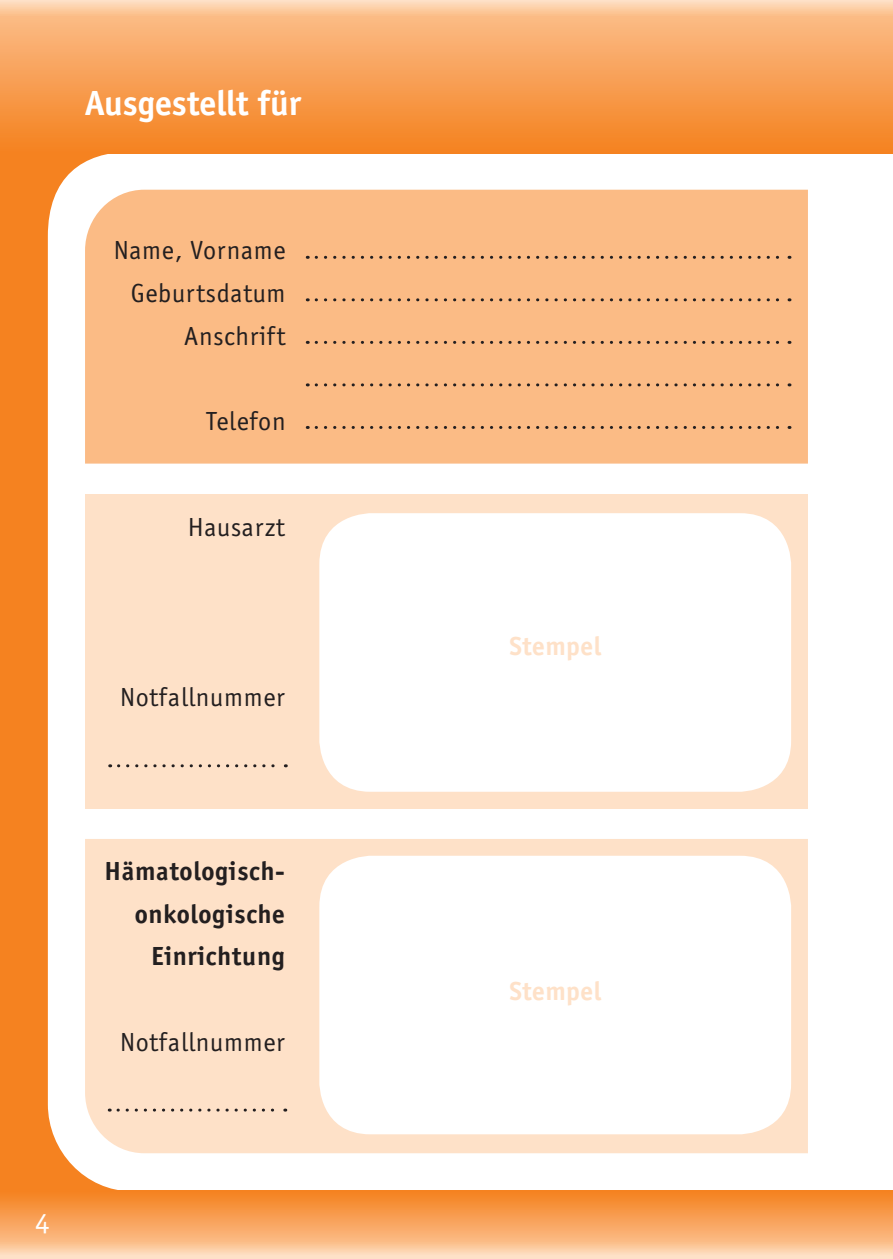
<style>
.page{position:relative;width:893px;height:1259px;background:#fff}
.page>*{position:absolute;margin:0;border:0;box-sizing:border-box;transform-origin:0 0}
.t1{font:700 36px "Officina Sans";color:#fff}
.t2{font:30px "Officina Sans";color:#fff}
.t3{font:27px/42.6px "Officina Sans";letter-spacing:.025em;color:#231f20;text-align:right}
.t4{font:700 27px/42.6px "Officina Sans";letter-spacing:.025em;color:#231f20;text-align:right}
.t5{font:700 27px "Officina Sans";letter-spacing:.02em;color:#fee1c8}
</style>
<div class="page">
<svg style="left:0;top:1191px;width:893px;height:68px;background:#f8aa68"></svg>
<svg style="left:0;top:0;width:893px;height:153px;background:#f8a35b"></svg>
<svg style="left:0;top:151px;width:132px;height:1040px;fill:#f58220"></svg>
<div style="left:85px;top:190px;width:723px;height:273px;background:#fbbb85"></div>
<svg style="left:316px;top:256px;width:474px;height:3px"></svg>
<svg style="left:316px;top:298px;width:474px;height:3px"></svg>
<svg style="left:316px;top:341px;width:474px;height:3px"></svg>
<svg style="left:316px;top:383px;width:474px;height:3px"></svg>
<svg style="left:316px;top:426px;width:474px;height:3px"></svg>
<div style="left:85px;top:494px;width:723px;height:315px;background:#fee1c8"></div>
<svg style="left:118px;top:764px;width:168px;height:3px"></svg>
<div style="left:319px;top:513px;width:472px;height:279px;background:#fff"></div>
<div style="left:85px;top:839px;width:723px;height:314px;background:#fee1c8"></div>
<svg style="left:118px;top:1108px;width:168px;height:3px"></svg>
<svg style="left:319px;top:856px;width:472px;height:278px"></svg>
<h1 class="t1" style="left:85px;top:81px;width:218px">Ausgestellt für</h1>
<p class="t3" style="left:114px;top:229px;width:173px">Name, Vorname<br>Geburtsdatum<br>Anschrift</p>
<p class="t3" style="left:206px;top:400px;width:81px">Telefon</p>
<p class="t3" style="left:188px;top:506px;width:99px">Hausarzt</p>
<p class="t3" style="left:120px;top:676px;width:166px">Notfallnummer</p>
<p class="t4" style="left:105px;top:850px;width:182px">Hämatologisch&shy;onkologische<br>Einrichtung</p>
<p class="t3" style="left:120px;top:1020px;width:166px">Notfallnummer</p>
<p class="t2" style="left:35px;top:1206px;width:16px">4</p>
<p class="t5" style="left:509px;top:630px;width:93px">Stempel</p>
<p class="t5" style="left:509px;top:974px;width:93px">Stempel</p>
</div>
